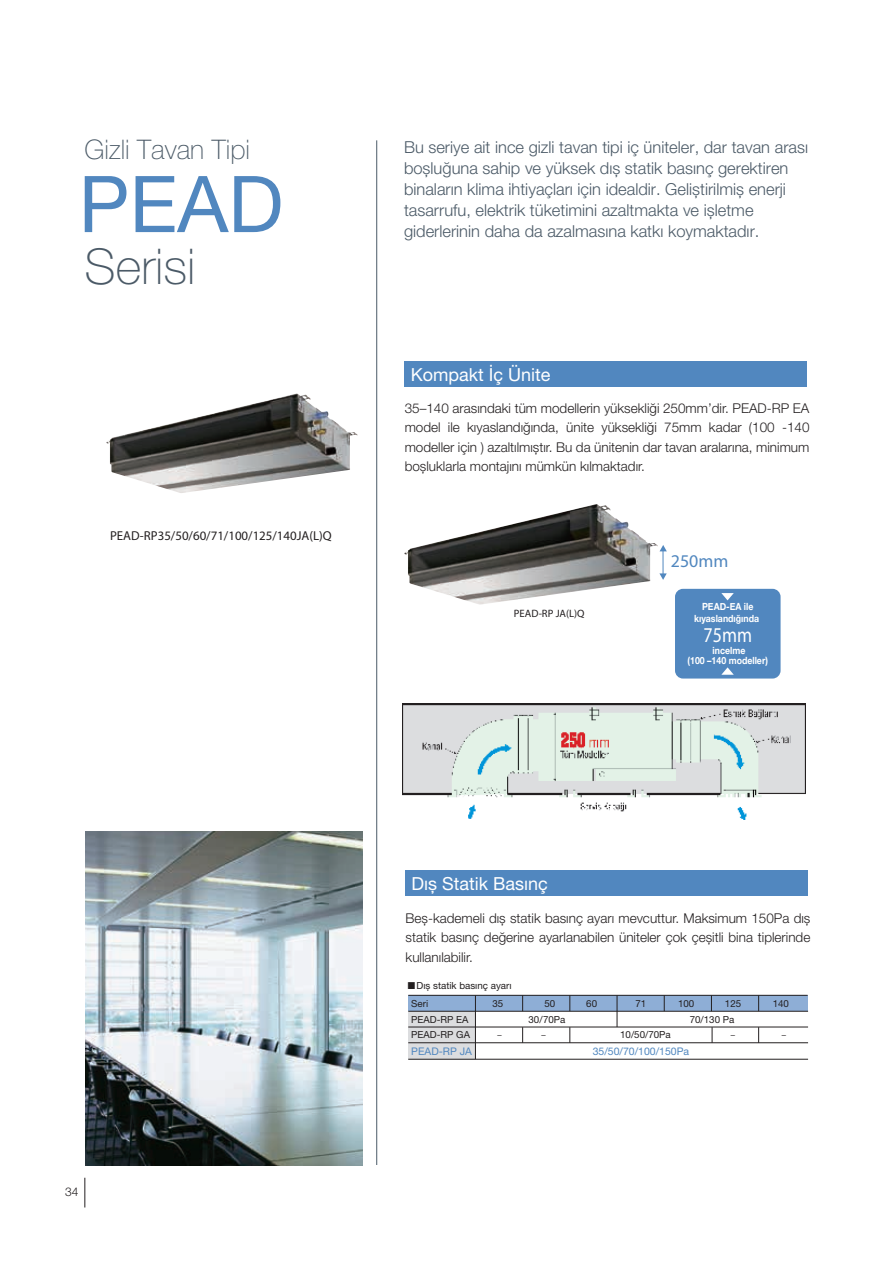
<style>
.page{position:relative;width:893px;height:1263px;background:#fff}
.page>*{position:absolute;margin:0;border:0;box-sizing:border-box;transform-origin:0 0}
.t1{font:78.45px "Helvetica Neue LT Pro";color:#5187bf}
.t2{font:100 49.35px "Helvetica Neue LT Pro";color:#4b5a67}
.t3{font:100 27px "Helvetica Neue LT Pro";color:#4b5a67}
.t4{font:900 21.15px "Helvetica Neue";color:#fff;scale:.85 1}
.t5{font:18px "Helvetica Neue LT Pro";color:#fff}
.t6{font:700 18px "Univers";color:#5187bf}
.t7{font:300 16.5px/21px "Helvetica Neue LT Pro";color:#4b5a67}
.t8{font:300 13.5px/19.5px "Helvetica Neue LT Pro";color:#231f20;text-align:justify}
.t9{font:300 12.9px "Univers";color:#231f20}
.t10{font:300 12px "Helvetica Neue LT Pro";color:#231f20}
.t11{font:300 10.65px "Univers";color:#231f20}
.t12{font:10.5px "Helvetica Neue LT Pro";color:#5187bf}
.t13{font:700 9.9px/11.9px "Helvetica Neue";color:#fff;text-align:center;scale:.89 1}
.t14{font:9.75px/18.1px "Helvetica Neue LT Pro";color:#231f20}
.t15{font:300 9.75px "Univers";color:#231f20}
</style>
<div class="page">
<div style="left:405px;top:361px;width:402px;height:26px;background:#5187bf"></div>
<img style="left:85px;top:832px;width:277px;height:333px">
<hr style="left:376px;top:140px;width:1px;height:1025px;background:#4b5a67">
<div style="left:405px;top:870px;width:403px;height:26px;background:#5187bf"></div>
<img style="left:106px;top:394px;width:251px;height:99px">
<img style="left:404px;top:504px;width:254px;height:101px">
<div style="left:675px;top:589px;width:106px;height:89px;background:#5187bf;border-radius:8px"></div>
<svg style="left:721px;top:593px;width:13px;height:7px"></svg>
<svg style="left:721px;top:667px;width:13px;height:8px"></svg>
<svg style="left:659px;top:545px;width:8px;height:35px"></svg>
<div style="left:408px;top:1011px;width:67px;height:48px;background:#dcdddf"></div>
<div style="left:408px;top:995px;width:400px;height:16px;background:#8eaed6"></div>
<hr style="left:408px;top:995px;width:400px;height:1px;background:#231f20">
<hr style="left:475px;top:995px;width:1px;height:64px;background:#231f20">
<svg style="left:522px;top:995px;width:1px;height:16px"></svg>
<svg style="left:522px;top:1028px;width:1px;height:14px"></svg>
<svg style="left:570px;top:995px;width:1px;height:16px"></svg>
<svg style="left:570px;top:1028px;width:1px;height:14px"></svg>
<hr style="left:617px;top:995px;width:1px;height:32px;background:#231f20">
<svg style="left:664px;top:995px;width:1px;height:16px"></svg>
<svg style="left:712px;top:1028px;width:1px;height:14px"></svg>
<svg style="left:711px;top:995px;width:1px;height:16px"></svg>
<svg style="left:758px;top:995px;width:1px;height:16px"></svg>
<hr style="left:408px;top:1011px;width:400px;height:1px;background:#231f20">
<hr style="left:408px;top:1027px;width:400px;height:1px;background:#231f20">
<hr style="left:408px;top:1042px;width:400px;height:1px;background:#231f20">
<hr style="left:408px;top:1059px;width:400px;height:1px;background:#231f20">
<svg style="left:758px;top:1027px;width:1px;height:16px"></svg>
<img style="left:403px;top:704px;width:402px;height:116px">
<svg style="left:85px;top:1178px;width:1px;height:29px"></svg>
<h3 class="t3" style="left:85px;top:134px;width:167px">Gizli Tavan Tipi</h3>
<h1 class="t1" style="left:79px;top:157px;width:206px">PEAD</h1>
<h2 class="t2" style="left:85px;top:239px;width:112px">Serisi</h2>
<p class="t9" style="left:110px;top:528px;width:223px">PEAD-RP35/50/60/71/100/125/140JA(L)Q</p>
<p class="t7" style="left:404px;top:136px;width:406px">Bu seriye ait ince gizli tavan tipi iç üniteler, dar tavan arası boșluğuna sahip ve yüksek dıș statik basınç gerektiren binaların klima ihtiyaçları için idealdir. Geliștirilmiș enerji tasarrufu, elektrik tüketimini azaltmakta ve ișletme giderlerinin daha da azalmasına katkı koymaktadır.</p>
<h3 class="t5" style="left:411px;top:364px;width:141px">Kompakt İç Ünite</h3>
<p class="t8" style="left:405px;top:398px;width:406px">35–140 arasındaki tüm modellerin yüksekliği 250mm’dir. PEAD-RP EA model ile kıyaslandığında, ünite yüksekliği 75mm kadar (100 -140 modeller için ) azaltılmıștır. Bu da ünitenin dar tavan aralarına, minimum boșluklarla montajını mümkün kılmaktadır.</p>
<p class="t11" style="left:514px;top:607px;width:72px">PEAD-RP JA(L)Q</p>
<h3 class="t6" style="left:671px;top:550px;width:59px">250mm</h3>
<p class="t13" style="left:694px;top:601px;width:75px">PEAD-EA ile kıyaslandığında</p>
<h3 class="t4" style="left:704px;top:622px;width:59px">75mm</h3>
<p class="t13" style="left:688px;top:645px;width:92px;line-height:10.6px">incelme<br>(100 –140 modeller)</p>
<p class="t10" style="left:65px;top:1184px;width:15px">34</p>
<h3 class="t5" style="left:411px;top:873px;width:138px">Dıș Statik Basınç</h3>
<p class="t8" style="left:406px;top:908px;width:406px">Beș-kademeli dıș statik basınç ayarı mevcuttur. Maksimum 150Pa dıș statik basınç değerine ayarlanabilen üniteler çok çeșitli bina tiplerinde kullanılabilir.</p>
<p class="t14" style="left:411px;top:976px;width:102px;text-indent:-3px">■Dıș statik basınç ayarı<br>Seri</p>
<p class="t14" style="left:411px;top:1011px;width:60px;line-height:15.8px">PEAD-RP EA<br>PEAD-RP GA</p>
<p class="t12" style="left:411px;top:1045px;width:62px">PEAD-RP JA</p>
<p class="t14" style="left:492px;top:994px;width:12px">35</p>
<p class="t14" style="left:545px;top:994px;width:12px">50</p>
<p class="t14" style="left:586px;top:994px;width:12px">60</p>
<p class="t14" style="left:635px;top:994px;width:12px">71</p>
<p class="t14" style="left:678px;top:994px;width:18px">100</p>
<p class="t14" style="left:725px;top:994px;width:18px">125</p>
<p class="t14" style="left:773px;top:994px;width:18px">140</p>
<p class="t14" style="left:528px;top:1010px;width:38px">30/70Pa</p>
<p class="t14" style="left:690px;top:1010px;width:46px">70/130 Pa</p>
<p class="t15" style="left:541px;top:1028px;width:6px">–</p>
<p class="t14" style="left:620px;top:1026px;width:52px">10/50/70Pa</p>
<p class="t15" style="left:731px;top:1028px;width:6px">–</p>
<p class="t15" style="left:781px;top:1028px;width:6px">–</p>
<p class="t12" style="left:593px;top:1045px;width:98px">35/50/70/100/150Pa</p>
<p class="t15" style="left:497px;top:1028px;width:6px">–</p>
</div>
